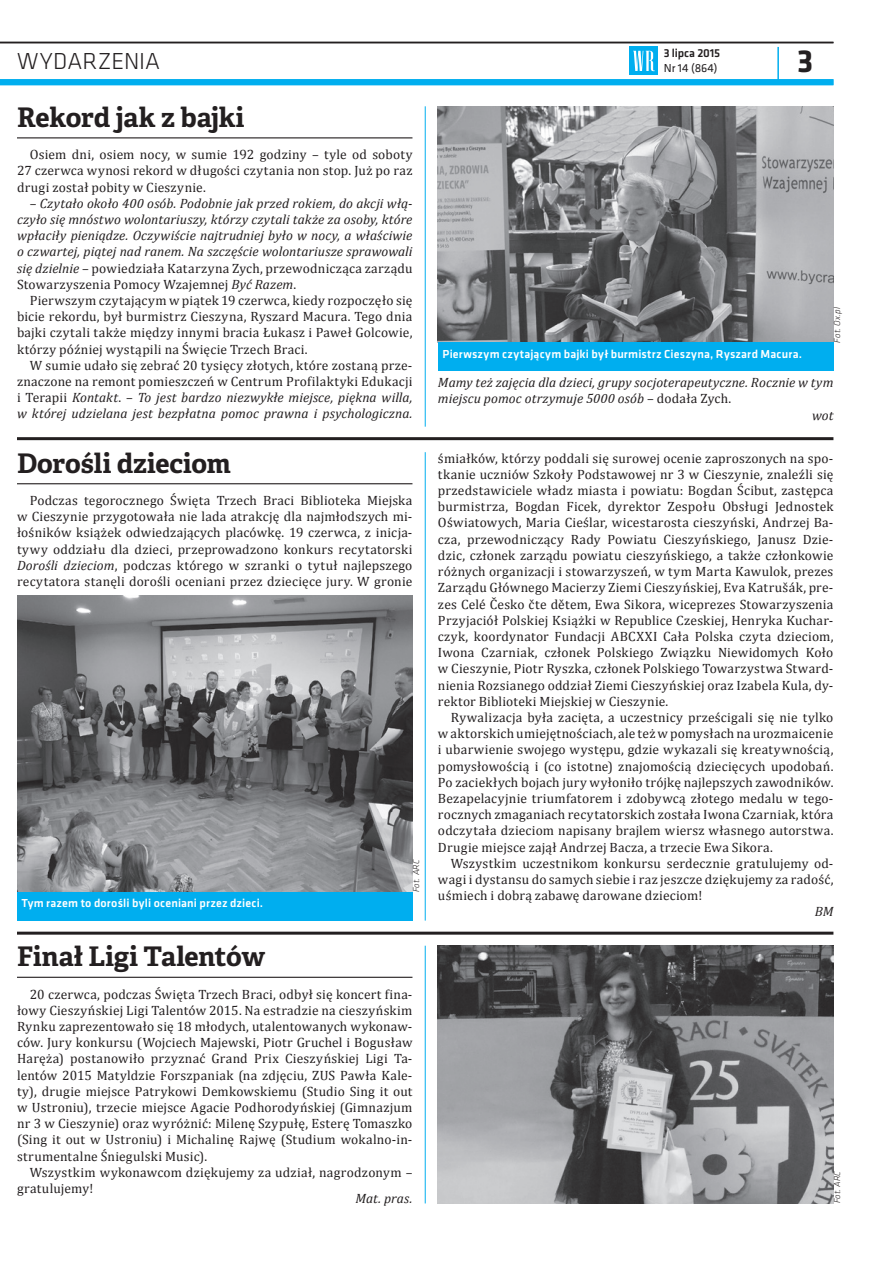
<style>
.page{position:relative;width:893px;height:1263px;background:#fff}
.page>*{position:absolute;margin:0;border:0;box-sizing:border-box;transform-origin:0 0}
.t1{font:700 33px "Klavika";color:#231f20}
.t2{font:700 27px "Adelle Basic";letter-spacing:-.005em;color:#231f20}
.t3{font:300 24px "Klavika";letter-spacing:.005em;color:#231f20}
.t4{font:13.5px/16.2px "Cambria";letter-spacing:.015em;color:#231f20;text-align:justify}
.t5{font:italic 13.5px/16.2px "Cambria";letter-spacing:.005em;color:#231f20;text-align:justify}
.t6{font:500 12px "Klavika";letter-spacing:.015em;color:#fff}
.t7{font:500 12px "Klavika";letter-spacing:-.01em;color:#231f20}
.t8{font:12px "Klavika";color:#231f20}
.t9{font:italic 300 9px "Klavika";letter-spacing:.015em;color:#231f20}
.s1{font-style:normal}
.s2{font-style:italic}
</style>
<div class="page">
<hr style="left:777px;top:47px;width:2px;height:35px;background:#00aeef">
<div style="left:630px;top:47px;width:28px;height:28px;background:#00aeef"></div>
<svg style="left:633px;top:51px;width:22px;height:20px"></svg>
<hr style="left:0;top:42px;width:833px;height:1px;background:#231f20">
<div style="left:0;top:79px;width:833px;height:6px;background:#00aeef"></div>
<img style="left:438px;top:106px;width:395px;height:237px">
<hr style="left:17px;top:137px;width:395px;height:1px;background:#231f20">
<div style="left:438px;top:343px;width:395px;height:28px;background:#00aeef"></div>
<img style="left:17px;top:595px;width:395px;height:297px">
<hr style="left:17px;top:483px;width:395px;height:1px;background:#231f20">
<div style="left:17px;top:892px;width:395px;height:28px;background:#00aeef"></div>
<hr style="left:17px;top:437px;width:816px;height:3px;background:#231f20">
<hr style="left:17px;top:932px;width:816px;height:3px;background:#231f20">
<img style="left:438px;top:946px;width:395px;height:257px">
<hr style="left:17px;top:977px;width:395px;height:1px;background:#231f20">
<hr style="left:425px;top:106px;width:1px;height:321px;background:#00aeef">
<hr style="left:425px;top:452px;width:1px;height:468px;background:#00aeef">
<hr style="left:425px;top:946px;width:1px;height:257px;background:#00aeef">
<p class="t7" style="left:664px;top:45px;width:58px">3 lipca 2015</p>
<h1 class="t1" style="left:797px;top:37px;width:18px">3</h1>
<h3 class="t3" style="left:17px;top:46px;width:145px">WYDARZENIA</h3>
<p class="t8" style="left:664px;top:60px;width:55px">Nr 14 (864)</p>
<h2 class="t2" style="left:17px;top:100px;width:229px">Rekord jak z bajki</h2>
<p class="t4" style="left:17px;top:146px;width:397px;text-indent:13px">Osiem dni, osiem nocy, w sumie 192 godziny – tyle od soboty 27 czerwca wynosi rekord w długości czytania non stop. Już po raz drugi został pobity w Cieszynie.</p>
<p class="t5" style="left:17px;top:195px;width:397px;text-indent:13px"><span class="s1">–</span> Czytało około 400 osób. Podobnie jak przed rokiem, do akcji włą&shy;czyło się mnóstwo wolontariuszy, którzy czytali także za osoby, które wpłaciły pieniądze. Oczywiście najtrudniej było w nocy, a właściwie o czwartej, piątej nad ranem. Na szczęście wolontariusze sprawowali się dzielnie <span class="s1">– powiedziała Katarzyna Zych, przewodnicząca zarządu Stowarzyszenia Pomocy Wzajemnej</span> Być Razem<span class="s1">.</span></p>
<p class="t4" style="left:17px;top:292px;width:397px;text-indent:13px">Pierwszym czytającym w piątek 19 czerwca, kiedy rozpoczęło się bicie rekordu, był burmistrz Cieszyna, Ryszard Macura. Tego dnia bajki czytali także między innymi bracia Łukasz i Paweł Golcowie, którzy później wystąpili na Święcie Trzech Braci.</p>
<p class="t4" style="left:17px;top:357px;width:397px;text-indent:13px">W sumie udało się zebrać 20 tysięcy złotych, które zostaną prze&shy;znaczone na remont pomieszczeń w Centrum Profilaktyki Edukacji i Terapii <span class="s2">Kontakt</span>. – <span class="s2">To jest bardzo niezwykłe miejsce, piękna willa, w której udzielana jest bezpłatna pomoc prawna i psychologiczna.</span></p>
<p class="t9" style="left:832px;top:343px;width:37px;rotate:-90deg">Fot. Ox.pl</p>
<p class="t6" style="left:442px;top:346px;width:361px">Pierwszym czytającym bajki był burmistrz Cieszyna, Ryszard Macura.</p>
<p class="t5" style="left:438px;top:374px;width:397px">Mamy też zajęcia dla dzieci, grupy socjoterapeutyczne. Rocznie w tym</p>
<p class="t5" style="left:438px;top:390px;width:295px">miejscu pomoc otrzymuje 5000 osób <span class="s1">– dodała Zych.</span></p>
<p class="t5" style="left:812px;top:407px;width:23px">wot</p>
<h2 class="t2" style="left:17px;top:446px;width:215px">Dorośli dzieciom</h2>
<p class="t4" style="left:17px;top:492px;width:397px;text-indent:13px">Podczas tegorocznego Święta Trzech Braci Biblioteka Miejska w Cieszynie przygotowała nie lada atrakcję dla najmłodszych mi&shy;łośników książek odwiedzających placówkę. 19 czerwca, z inicja&shy;tywy oddziału dla dzieci, przeprowadzono konkurs recytatorski <span class="s2">Dorośli dzieciom</span>, podczas którego w szranki o tytuł najlepszego recytatora stanęli dorośli oceniani przez dziecięce jury. W gronie</p>
<p class="t6" style="left:22px;top:895px;width:243px">Tym razem to dorośli byli oceniani przez dzieci.</p>
<p class="t9" style="left:411px;top:892px;width:34px;rotate:-90deg">Fot. ARC</p>
<h2 class="t2" style="left:17px;top:939px;width:250px">Finał Ligi Talentów</h2>
<p class="t4" style="left:17px;top:986px;width:397px;text-indent:13px">20 czerwca, podczas Święta Trzech Braci, odbył się koncert fina&shy;łowy Cieszyńskiej Ligi Talentów 2015. Na estradzie na cieszyńskim Rynku zaprezentowało się 18 młodych, utalentowanych wykonaw&shy;ców. Jury konkursu (Wojciech Majewski, Piotr Gruchel i Bogusław Haręża) postanowiło przyznać Grand Prix Cieszyńskiej Ligi Ta&shy;lentów 2015 Matyldzie Forszpaniak (na zdjęciu, ZUS Pawła Kale&shy;ty), drugie miejsce Patrykowi Demkowskiemu (Studio Sing it out w Ustroniu), trzecie miejsce Agacie Podhorodyńskiej (Gimnazjum nr 3 w Cieszynie) oraz wyróżnić: Milenę Szypułę, Esterę Tomaszko (Sing it out w Ustroniu) i Michalinę Rajwę (Studium wokalno-in&shy;strumentalne Śniegulski Music).</p>
<p class="t4" style="left:17px;top:1164px;width:397px;text-indent:13px">Wszystkim wykonawcom dziękujemy za udział, nagrodzonym – gratulujemy!</p>
<p class="t5" style="left:355px;top:1190px;width:59px">Mat. pras.</p>
<p class="t4" style="left:438px;top:450px;width:397px">śmiałków, którzy poddali się surowej ocenie zaproszonych na spo&shy;tkanie uczniów Szkoły Podstawowej nr 3 w Cieszynie, znaleźli się przedstawiciele władz miasta i powiatu: Bogdan Ścibut, zastępca burmistrza, Bogdan Ficek, dyrektor Zespołu Obsługi Jednostek Oświatowych, Maria Cieślar, wicestarosta cieszyński, Andrzej Ba&shy;cza, przewodniczący Rady Powiatu Cieszyńskiego, Janusz Dzie&shy;dzic, członek zarządu powiatu cieszyńskiego, a także członkowie różnych organizacji i stowarzyszeń, w tym Marta Kawulok, prezes Zarządu Głównego Macierzy Ziemi Cieszyńskiej, Eva Katrušák, pre&shy;zes Celé Česko čte dětem, Ewa Sikora, wiceprezes Stowarzyszenia Przyjaciół Polskiej Książki w Republice Czeskiej, Henryka Kuchar&shy;czyk, koordynator Fundacji ABCXXI Cała Polska czyta dzieciom, Iwona Czarniak, członek Polskiego Związku Niewidomych Koło w Cieszynie, Piotr Ryszka, członek Polskiego Towarzystwa Stward&shy;nienia Rozsianego oddział Ziemi Cieszyńskiej oraz Izabela Kula, dy&shy;rektor Biblioteki Miejskiej w Cieszynie.</p>
<p class="t4" style="left:438px;top:709px;width:397px;text-indent:13px">Rywalizacja była zacięta, a uczestnicy prześcigali się nie tylko w aktorskich umiejętnościach, ale też w pomysłach na urozmaicenie i ubarwienie swojego występu, gdzie wykazali się kreatywnością, pomysłowością i (co istotne) znajomością dziecięcych upodobań.<br>Po zaciekłych bojach jury wyłoniło trójkę najlepszych zawodników.<br>Bezapelacyjnie triumfatorem i zdobywcą złotego medalu w tego&shy;rocznych zmaganiach recytatorskich została Iwona Czarniak, która odczytała dzieciom napisany brajlem wiersz własnego autorstwa.<br>Drugie miejsce zajął Andrzej Bacza, a trzecie Ewa Sikora.</p>
<p class="t4" style="left:438px;top:855px;width:397px;text-indent:13px">Wszystkim uczestnikom konkursu serdecznie gratulujemy od&shy;wagi i dystansu do samych siebie i raz jeszcze dziękujemy za radość, uśmiech i dobrą zabawę darowane dzieciom!</p>
<p class="t5" style="left:815px;top:903px;width:20px">BM</p>
<p class="t9" style="left:832px;top:1203px;width:34px;rotate:-90deg">Fot. ARC</p>
</div>
